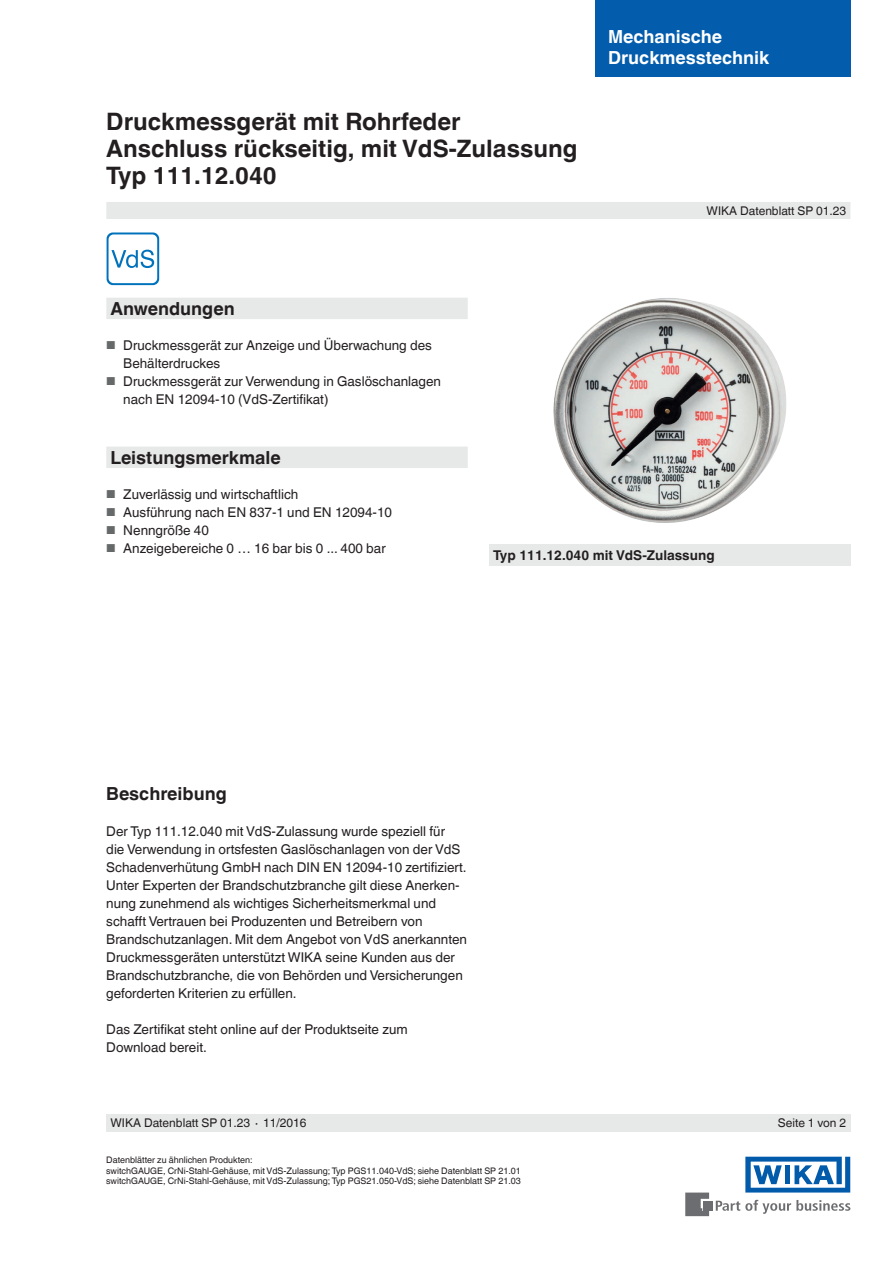
<style>
.page{position:relative;width:893px;height:1263px;background:#fff}
.page>*{position:absolute;margin:0;border:0;box-sizing:border-box;transform-origin:0 0}
.t1{font:700 24px/27px "Helvetica World";color:#231f20}
.t2{font:700 18px "Helvetica World";color:#231f20}
.t3{font:700 18px/21px "Helvetica World";color:#fff}
.t4{font:13.5px/18px "Helvetica World";color:#231f20}
.t5{font:700 13.5px "Helvetica World";color:#231f20}
.t6{font:12px "Helvetica World";color:#231f20}
.t7{font:9px/10.5px "Helvetica World";color:#231f20}
.s1{font-size:11.55px;color:#666969}
</style>
<div class="page">
<svg style="left:716px;top:1200px;width:134px;height:14px"></svg>
<div style="left:703px;top:1201px;width:9px;height:9px;background:#6c6d70"></div>
<svg style="left:685px;top:1192px;width:24px;height:24px"></svg>
<svg style="left:745px;top:1157px;width:105px;height:35px"></svg>
<div style="left:595px;top:0;width:255px;height:77px;background:#035cac"></div>
<div style="left:106px;top:202px;width:744px;height:17px;background:#e7e9e8"></div>
<div style="left:106px;top:1114px;width:744px;height:17px;background:#e7e9e8"></div>
<svg style="left:107px;top:232px;width:52px;height:53px"></svg>
<div style="left:489px;top:544px;width:361px;height:22px;background:#e7e9e8"></div>
<img style="left:553px;top:298px;width:234px;height:225px">
<svg style="left:106px;top:298px;width:362px;height:170px"></svg>
<h1 class="t1" style="left:106px;top:108px;width:473px">Druckmessgerät mit Rohrfeder<br>Anschluss rückseitig, mit VdS-Zulassung<br>Typ 111.12.040</h1>
<h2 class="t3" style="left:608px;top:26px;width:163px">Mechanische<br>Druckmesstechnik</h2>
<p class="t6" style="left:707px;top:204px;width:141px">WIKA Datenblatt SP 01.23</p>
<h2 class="t2" style="left:111px;top:298px;width:126px">Anwendungen</h2>
<p class="t4" style="left:123px;top:336px;width:310px;text-indent:-17px"><span class="s1">■</span> Druckmessgerät zur Anzeige und Überwachung des<br>Behälterdruckes</p>
<p class="t4" style="left:123px;top:372px;width:319px;text-indent:-17px"><span class="s1">■</span> Druckmessgerät zur Verwendung in Gaslöschanlagen nach EN 12094-10 (VdS-Zertifikat)</p>
<h2 class="t2" style="left:111px;top:447px;width:172px">Leistungsmerkmale</h2>
<p class="t4" style="left:106px;top:485px;width:194px"><span class="s1">■</span> Zuverlässig und wirtschaftlich</p>
<p class="t4" style="left:106px;top:503px;width:287px"><span class="s1">■</span> Ausführung nach EN 837-1 und EN 12094-10</p>
<p class="t4" style="left:106px;top:521px;width:104px"><span class="s1">■</span> Nenngröße 40</p>
<p class="t4" style="left:106px;top:539px;width:281px"><span class="s1">■</span> Anzeigebereiche 0 … 16 bar bis 0 ... 400 bar</p>
<p class="t5" style="left:493px;top:547px;width:223px">Typ 111.12.040 mit VdS-Zulassung</p>
<h2 class="t2" style="left:106px;top:783px;width:122px">Beschreibung</h2>
<p class="t4" style="left:106px;top:822px;width:362px">Der Typ 111.12.040 mit VdS-Zulassung wurde speziell für<br>die Verwendung in ortsfesten Gaslöschanlagen von der VdS Schadenverhütung GmbH nach DIN EN 12094-10 zertifiziert.<br>Unter Experten der Brandschutzbranche gilt diese Anerken&shy;nung zunehmend als wichtiges Sicherheitsmerkmal und schafft Vertrauen bei Produzenten und Betreibern von Brandschutzanlagen. Mit dem Angebot von VdS anerkannten Druckmessgeräten unterstützt WIKA seine Kunden aus der Brandschutzbranche, die von Behörden und Versicherungen geforderten Kriterien zu erfüllen.</p>
<p class="t4" style="left:106px;top:1020px;width:303px">Das Zertifikat steht online auf der Produktseite zum<br>Download bereit.</p>
<p class="t6" style="left:111px;top:1116px;width:197px">WIKA Datenblatt SP 01.23 ∙ 11/2016</p>
<p class="t6" style="left:778px;top:1116px;width:70px">Seite 1 von 2</p>
<p class="t7" style="left:106px;top:1155px;width:416px">Datenblätter zu ähnlichen Produkten:<br>switchGAUGE, CrNi-Stahl-Gehäuse, mit VdS-Zulassung; Typ PGS11.040-VdS; siehe Datenblatt SP 21.01 switchGAUGE, CrNi-Stahl-Gehäuse, mit VdS-Zulassung; Typ PGS21.050-VdS; siehe Datenblatt SP 21.03</p>
</div>
